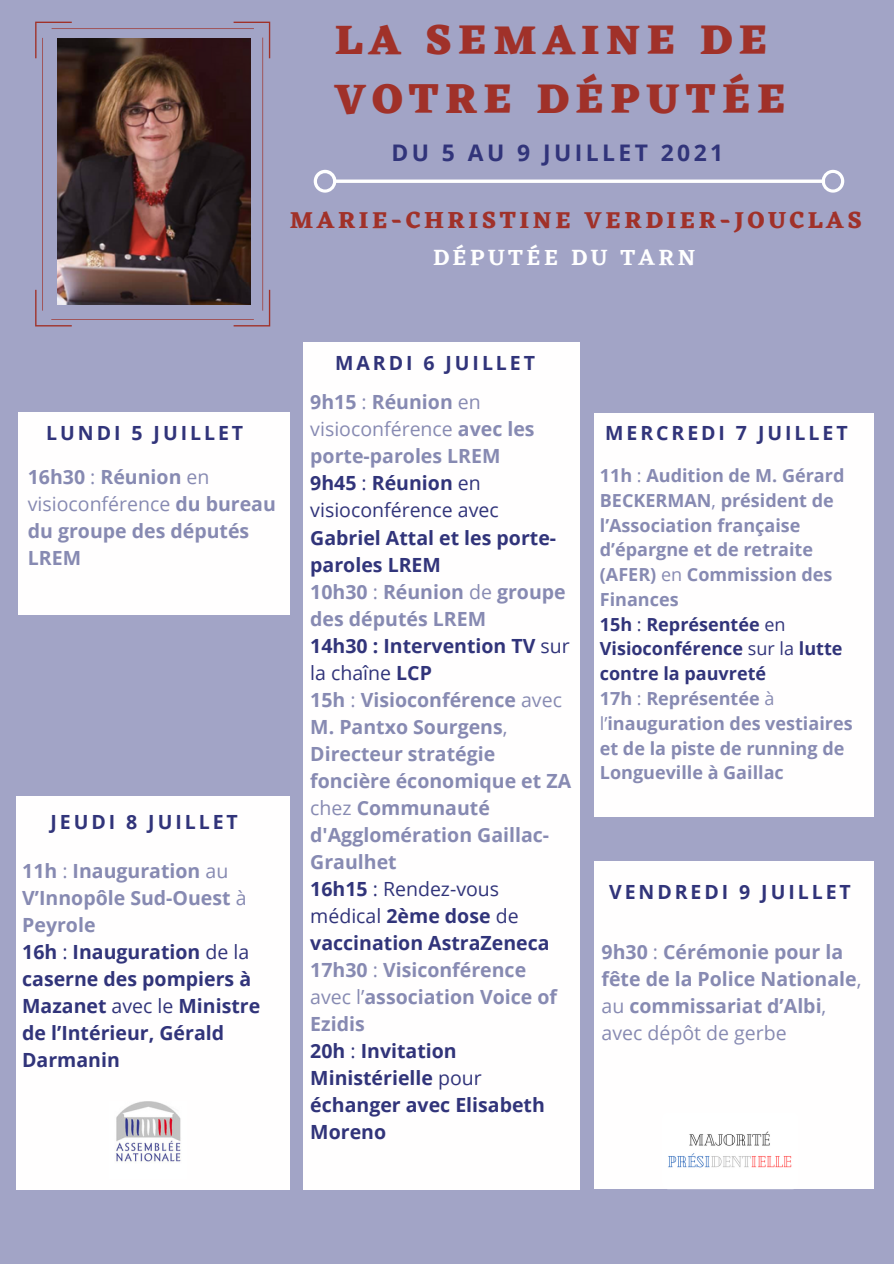
<style>
.page{position:relative;width:894px;height:1264px;background:#fff}
.page>*{position:absolute;margin:0;border:0;box-sizing:border-box;transform-origin:0 0}
.t1{font:800 42.9px "Eczar";letter-spacing:.15em;color:#a03129}
.t2{font:700 24px "Eczar";letter-spacing:.15em;color:#a03129}
.t3{font:700 22.8px "Open Sans";letter-spacing:.15em;color:#31347a}
.t4{font:600 22.8px "Eczar";letter-spacing:.15em;color:#fff}
.t5{font:700 19.5px/27px "Open Sans";color:#878ab2}
.t6{font:700 19.5px/27px "Open Sans";color:#31347a}
.t7{font:700 19.5px "Open Sans";letter-spacing:.15em;color:#31347a}
.t8{font:700 18px/24.8px "Open Sans";color:#878ab2}
.t9{font:700 18px/24.8px "Open Sans";color:#31347a}
.s1{font-weight:400}
</style>
<div class="page">
<div style="left:0;top:0;width:893px;height:1263px;background:#a2a4c6"></div>
<svg style="left:313px;top:170px;width:531px;height:23px"></svg>
<img style="left:35px;top:22px;width:235px;height:304px">
<div style="left:18px;top:413px;width:272px;height:202px;background:#fffefe"></div>
<div style="left:303px;top:342px;width:276px;height:847px;background:#fffefe"></div>
<div style="left:594px;top:413px;width:279px;height:403px;background:#fffefe"></div>
<div style="left:17px;top:797px;width:273px;height:392px;background:#fffefe"></div>
<div style="left:594px;top:860px;width:279px;height:328px;background:#fffefe"></div>
<img style="left:116px;top:1101px;width:65px;height:61px">
<img style="left:661px;top:1112px;width:137px;height:77px;border-radius:6px">
<p class="t1" style="left:335px;top:14px;width:434px">LA SEMAINE DE</p>
<p class="t1" style="left:334px;top:73px;width:453px">VOTRE DÉPUTÉE</p>
<p class="t3" style="left:391px;top:137px;width:333px">DU 5 AU 9 JUILLET 2021</p>
<p class="t2" style="left:289px;top:205px;width:573px">MARIE-CHRISTINE VERDIER-JOUCLAS</p>
<p class="t4" style="left:433px;top:243px;width:264px">DÉPUTÉE DU TARN</p>
<p class="t7" style="left:335px;top:349px;width:201px">MARDI 6 JUILLET</p>
<p class="t5" style="left:310px;top:388px;width:226px">9h15 <span class="s1">:</span> Réunion <span class="s1">en visioconférence</span> avec les porte-paroles LREM</p>
<p class="t6" style="left:310px;top:469px;width:247px">9h45 <span class="s1">:</span> Réunion <span class="s1">en visioconférence avec<br></span>Gabriel Attal et les porte&shy;paroles LREM</p>
<p class="t5" style="left:310px;top:577px;width:257px">10h30 <span class="s1">:</span> Réunion <span class="s1">de</span> groupe des députés LREM</p>
<p class="t6" style="left:310px;top:631px;width:261px">14h30 : Intervention TV <span class="s1">sur la chaîne</span> LCP</p>
<p class="t5" style="left:310px;top:685px;width:262px">15h <span class="s1">:</span> Visioconférence <span class="s1">avec<br></span>M. Pantxo Sourgens<span class="s1">,<br></span>Directeur stratégie foncière économique et ZA <span class="s1">chez</span> Communauté d'Agglomération Gaillac-<br>Graulhet</p>
<p class="t6" style="left:310px;top:874px;width:241px">16h15 <span class="s1">: Rendez-vous médical</span> 2ème dose <span class="s1">de </span>vaccination AstraZeneca</p>
<p class="t5" style="left:310px;top:956px;width:248px">17h30 <span class="s1">:</span> Visiconférence <span class="s1">avec l’</span>association Voice of<br>Ezidis</p>
<p class="t6" style="left:310px;top:1037px;width:236px">20h <span class="s1">:</span> Invitation<br>Ministérielle <span class="s1">pour </span>échanger avec Elisabeth<br>Moreno</p>
<p class="t7" style="left:605px;top:419px;width:244px">MERCREDI 7 JUILLET</p>
<p class="t8" style="left:599px;top:462px;width:246px">11h <span class="s1">:</span> Audition de M. Gérard<br>BECKERMAN<span class="s1">,</span> président de l’Association française d’épargne et de retraite (AFER) <span class="s1">en</span> Commission des<br>Finances</p>
<p class="t9" style="left:599px;top:611px;width:244px">15h <span class="s1">:</span> Représentée <span class="s1">en<br></span>Visioconférence <span class="s1">sur la</span> lutte contre la pauvreté</p>
<p class="t8" style="left:599px;top:685px;width:254px">17h <span class="s1">:</span> Représentée <span class="s1">à l’</span>inauguration des vestiaires et de la piste de running de<br>Longueville à Gaillac</p>
<p class="t7" style="left:46px;top:419px;width:198px">LUNDI 5 JUILLET</p>
<p class="t5" style="left:28px;top:463px;width:249px">16h30 <span class="s1">:</span> Réunion <span class="s1">en visioconférence</span> du bureau du groupe des députés<br>LREM</p>
<p class="t7" style="left:50px;top:808px;width:189px">JEUDI 8 JUILLET</p>
<p class="t5" style="left:22px;top:856px;width:226px">11h <span class="s1">:</span> Inauguration <span class="s1">au<br></span>V’Innopôle Sud-Ouest <span class="s1">à<br></span>Peyrole</p>
<p class="t6" style="left:22px;top:937px;width:239px">16h <span class="s1">:</span> Inauguration <span class="s1">de la </span>caserne des pompiers à<br>Mazanet <span class="s1">avec le</span> Ministre de l’Intérieur, Gérald<br>Darmanin</p>
<p class="t5" style="left:601px;top:937px;width:261px">9h30 <span class="s1">:</span> Cérémonie pour la fête de la Police Nationale<span class="s1">, au</span> commissariat d’Albi<span class="s1">, avec dépôt de gerbe</span></p>
<p class="t7" style="left:609px;top:878px;width:243px">VENDREDI 9 JUILLET</p>
</div>
